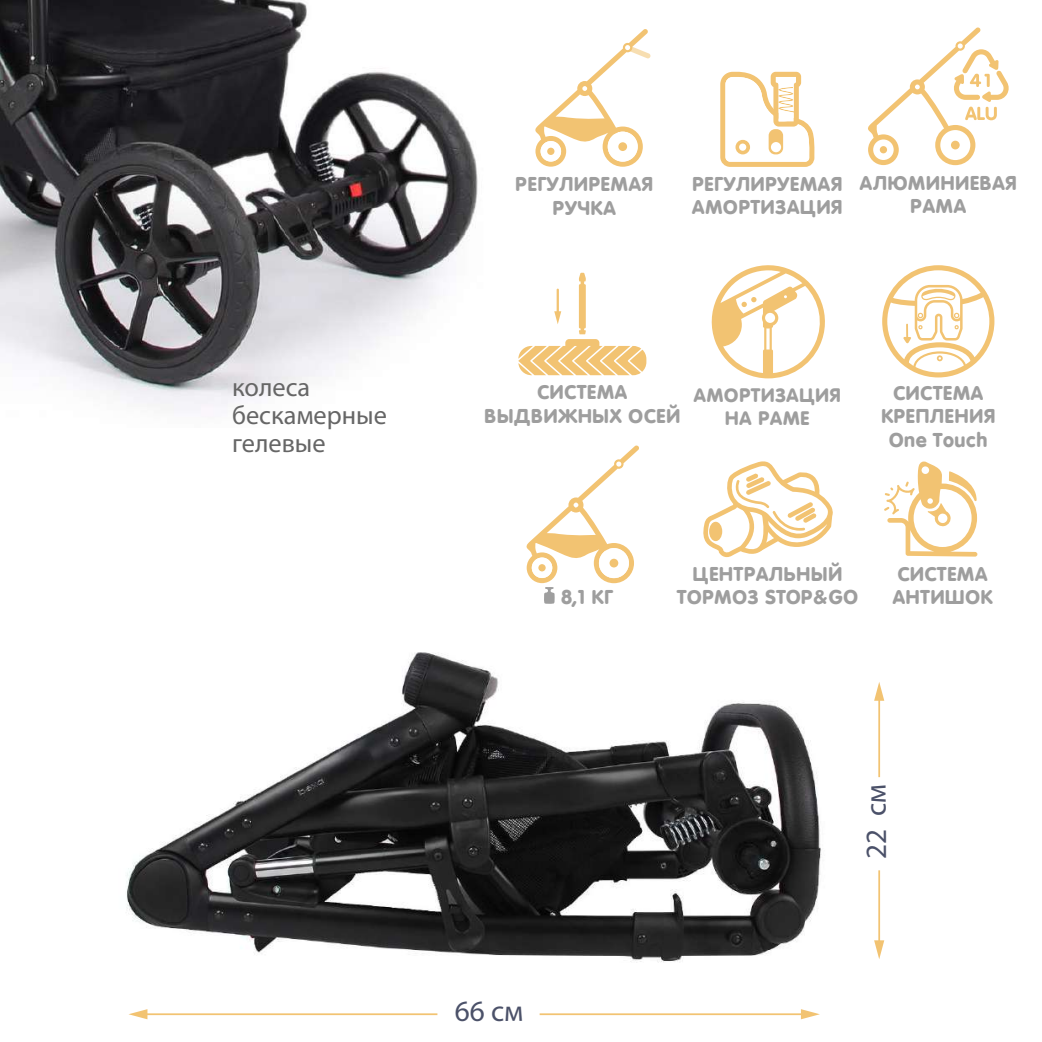
<style>
.page{position:relative;width:1042px;height:1042px;background:#fff}
.page>*{position:absolute;margin:0;border:0;box-sizing:border-box;transform-origin:0 0}
.t1{font:29.4px "Myriad Pro";letter-spacing:-.01em;color:#4b5169}
.t2{font:26.43px/27.7px "Myriad Pro";color:#666}
.t3{font:700 19.6px/23.4px "VAG World";letter-spacing:.045em;color:#9e9e9e;text-align:center}
.t4{font:700 19.07px/22.9px "VAG World";letter-spacing:.045em;color:#9e9e9e;text-align:center}
</style>
<div class="page">
<img style="left:0;top:0;width:586px;height:410px">
<img style="left:126px;top:652px;width:696px;height:311px">
<hr style="left:878px;top:870px;width:2px;height:74px;background:#f2c372">
<svg style="left:874px;top:940px;width:10px;height:19px"></svg>
<hr style="left:878px;top:697px;width:2px;height:80px;background:#f2c372">
<svg style="left:874px;top:682px;width:10px;height:19px"></svg>
<hr style="left:144px;top:1013px;width:293px;height:2px;background:#f2c372">
<svg style="left:129px;top:1009px;width:18px;height:10px"></svg>
<hr style="left:539px;top:1013px;width:265px;height:2px;background:#f2c372">
<svg style="left:801px;top:1009px;width:19px;height:10px"></svg>
<svg style="left:720px;top:72px;width:94px;height:95px"></svg>
<svg style="left:882px;top:265px;width:112px;height:112px"></svg>
<svg style="left:535px;top:29px;width:115px;height:138px"></svg>
<div style="left:608px;top:132px;width:30px;height:30px;background:#fff;border-radius:50%"></div>
<div style="left:618px;top:142px;width:9px;height:9px;background:#f2c372;border-radius:50%"></div>
<div style="left:540px;top:141px;width:21px;height:21px;background:#fff;border-radius:50%"></div>
<div style="left:547px;top:148px;width:7px;height:7px;background:#f2c372;border-radius:50%"></div>
<svg style="left:868px;top:27px;width:141px;height:138px"></svg>
<svg style="left:526px;top:445px;width:113px;height:159px"></svg>
<svg style="left:518px;top:273px;width:128px;height:102px"></svg>
<svg style="left:884px;top:461px;width:93px;height:95px"></svg>
<svg style="left:703px;top:461px;width:130px;height:97px"></svg>
<svg style="left:711px;top:265px;width:114px;height:113px"></svg>
<h2 class="t2" style="left:232px;top:373px;width:156px">колеса бескамерные гелевые</h2>
<p class="t3" style="left:516px;top:172px;width:139px">РЕГУЛИРЕМАЯ<br>РУЧКА</p>
<p class="t3" style="left:860px;top:170px;width:158px">АЛЮМИНИЕВАЯ<br>РАМА</p>
<p class="t3" style="left:692px;top:171px;width:152px;text-align:left">РЕГУЛИРУЕМАЯ<br>АМОРТИЗАЦИЯ</p>
<p class="t3" style="left:485px;top:380px;width:197px">СИСТЕМА<br>ВЫДВИЖНЫХ ОСЕЙ</p>
<p class="t4" style="left:694px;top:383px;width:148px">АМОРТИЗАЦИЯ<br>НА РАМЕ</p>
<p class="t3" style="left:881px;top:380px;width:115px">СИСТЕМА<br>КРЕПЛЕНИЯ<br>One Touch</p>
<p class="t3" style="left:560px;top:584px;width:54px">8,1 КГ</p>
<p class="t3" style="left:677px;top:561px;width:182px">ЦЕНТРАЛЬНЫЙ<br>ТОРМОЗ STOP&amp;GO</p>
<p class="t3" style="left:893px;top:561px;width:101px;text-align:left">СИСТЕМА<br>АНТИШОК</p>
<h1 class="t1" style="left:455px;top:993px;width:70px">66 см</h1>
<h1 class="t1" style="left:858px;top:858px;width:76px;rotate:-90deg">22 см</h1>
</div>
